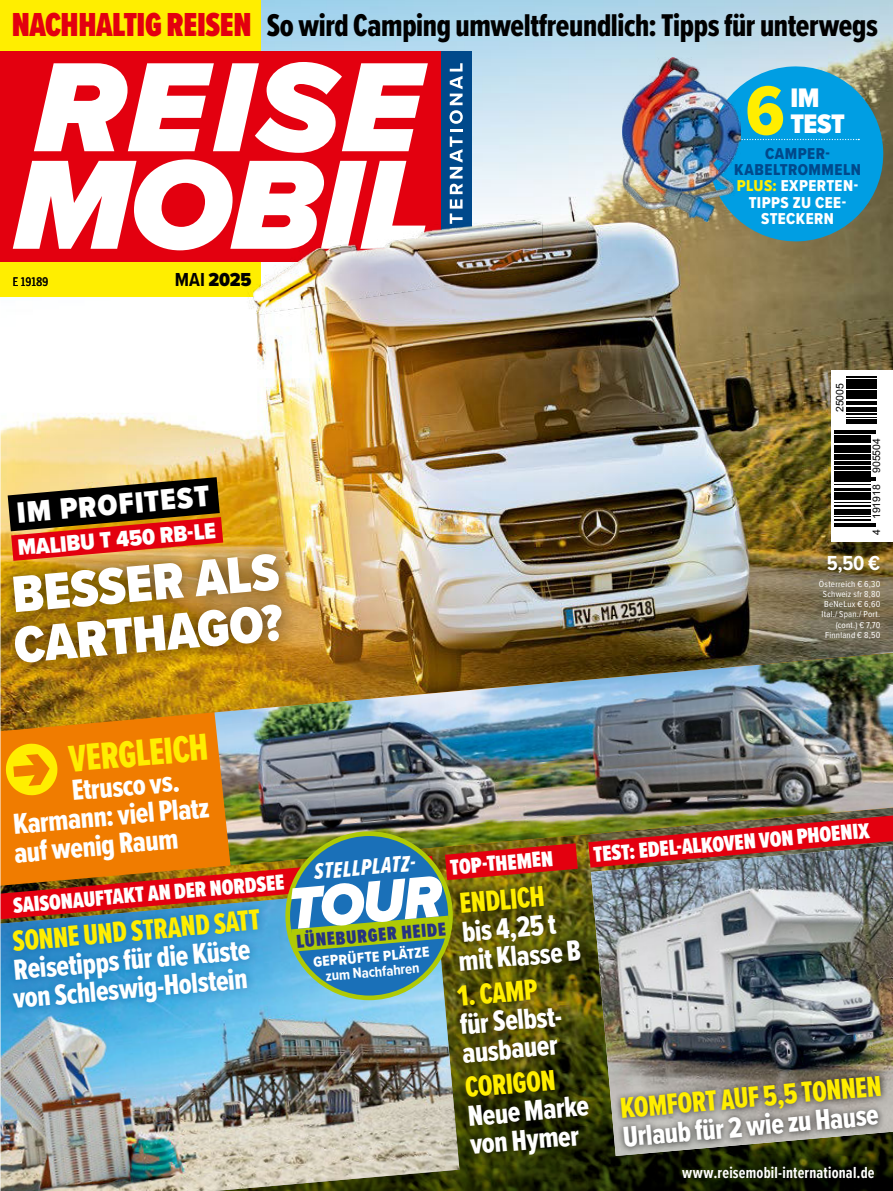
<style>
.page{position:relative;width:893px;height:1191px;background:#fff}
.page>*{position:absolute;margin:0;border:0;box-sizing:border-box;transform-origin:0 0}
.t1{font:72px "Proxima Nova Cond Extrabld";color:#fe0}
.t2{font:italic 900 60.9px "Proxima Nova";color:#fff;scale:.94 1}
.t3{font:900 53.25px/50.8px "Proxima Nova Cond";color:#fff}
.t4{font:39px "Proxima Nova Ex Cn Extrabld";color:#fe0}
.t5{font:32.55px "Proxima Nova Ex Cn Extrabld";letter-spacing:-.01em;color:#000}
.t6{font:900 30.6px "Proxima Nova Cond";color:#fff}
.t7{font:30px/28.5px "Proxima Nova Ex Cn Extrabld";color:#fff}
.t8{font:30px "Proxima Nova Ex Cn Extrabld";color:#fe0}
.t9{font:900 27.75px/26.1px "Proxima Nova Cond";letter-spacing:-.015em;color:#fff}
.t10{font:900 23.25px "Proxima Nova Cond";color:#fff}
.t11{font:23.1px "Proxima Nova Ex Cn Extrabld It";color:#fff}
.t12{font:900 22.5px "Proxima Nova Ex Cn";color:#fff}
.t13{font:700 21px "Proxima Nova Cond";color:#fff}
.t14{font:900 19.5px "Proxima Nova Ex Cn";color:#253382}
.t15{font:900 19.5px "Proxima Nova Cond";color:#000}
.t16{font:700 16.5px "Proxima Nova Ex Cn";letter-spacing:.015em;color:#fff}
.t17{font:16.35px/16.4px "Proxima Nova Cond Extrabld";letter-spacing:.03em;color:#fff;text-align:center}
.t18{font:15px "Proxima Nova Cond Extrabld";color:#fff}
.t19{font:700 15px "Proxima Nova Cond";color:#fff}
.t20{font:condensed 12px "Trade Gothic Next LT Pro";letter-spacing:-.015em;color:#000}
.t21{font:10.5px "Arial Standard";color:#000}
.t22{font:9px/10.1px "Proxima Nova Cond";letter-spacing:.025em;color:#fff;text-align:right}
.s1{font-family:"Proxima Nova Ex Cn";font-weight:900;font-size:34.5px;color:#e3000f}
.s2{font-weight:700}
.s3{color:#00498b}
.s4{color:#fe0}
</style>
<div class="page">
<img style="left:0;top:0;width:893px;height:653px">
<svg style="left:459px;top:1156px;width:434px;height:35px;background:#161d01"></svg>
<div style="left:0;top:0;width:260px;height:297px;background:#fe0"></div>
<div style="left:440px;top:51px;width:32px;height:210px;background:#00498b"></div>
<svg style="left:450px;top:184px;width:13px;height:5px"></svg>
<svg style="left:450px;top:63px;width:13px;height:115px"></svg>
<div style="left:0;top:51px;width:441px;height:210px;background:#e3000f"></div>
<svg style="left:34px;top:62px;width:394px;height:91px"></svg>
<svg style="left:13px;top:159px;width:394px;height:91px"></svg>
<svg style="left:8px;top:477px;width:215px;height:59px;background:#5e3019"></svg>
<div style="left:0;top:536px;width:299px;height:144px;background:#000;opacity:.65"></div>
<svg style="left:0;top:653px;width:591px;height:224px;background:#d67d07"></svg>
<img style="left:214px;top:653px;width:679px;height:212px">
<img style="left:0;top:964px;width:459px;height:227px">
<img style="left:591px;top:867px;width:302px;height:289px">
<div style="left:4px;top:900px;width:264px;height:117px;background:#005ca1;opacity:.6"></div>
<div style="left:449px;top:877px;width:149px;height:287px;background:#000;opacity:.6"></div>
<img style="left:588px;top:815px;width:305px;height:52px">
<div style="left:614px;top:1069px;width:274px;height:84px;background:#000;opacity:.75"></div>
<div style="left:288px;top:833px;width:162px;height:164px;background:#1a70b8;border-radius:50%"></div>
<svg style="left:0;top:843px;width:578px;height:121px"></svg>
<svg style="left:6px;top:743px;width:52px;height:52px;background:#f8ba00"></svg>
<svg style="left:724px;top:64px;width:162px;height:180px;background:#1d99c8"></svg>
<img style="left:622px;top:57px;width:118px;height:164px">
<img style="left:241px;top:189px;width:483px;height:171px">
<div style="left:831px;top:370px;width:62px;height:171px;background:#fff"></div>
<svg style="left:834px;top:376px;width:43px;height:151px"></svg>
<hr style="left:834px;top:525px;width:42px;height:1px;background:#000">
<hr style="left:834px;top:523px;width:42px;height:1px;background:#000">
<hr style="left:834px;top:519px;width:37px;height:2px;background:#000">
<hr style="left:834px;top:516px;width:37px;height:1px;background:#000">
<hr style="left:834px;top:513px;width:37px;height:1px;background:#000">
<hr style="left:834px;top:509px;width:37px;height:3px;background:#000">
<hr style="left:834px;top:505px;width:37px;height:2px;background:#000">
<hr style="left:834px;top:502px;width:37px;height:1px;background:#000">
<hr style="left:834px;top:498px;width:37px;height:1px;background:#000">
<hr style="left:834px;top:495px;width:37px;height:2px;background:#000">
<hr style="left:834px;top:492px;width:37px;height:2px;background:#000">
<hr style="left:834px;top:488px;width:37px;height:2px;background:#000">
<hr style="left:834px;top:484px;width:37px;height:1px;background:#000">
<hr style="left:834px;top:481px;width:37px;height:1px;background:#000">
<hr style="left:834px;top:479px;width:42px;height:1px;background:#000">
<hr style="left:834px;top:477px;width:42px;height:1px;background:#000">
<hr style="left:834px;top:473px;width:37px;height:3px;background:#000">
<hr style="left:834px;top:471px;width:37px;height:1px;background:#000">
<hr style="left:834px;top:466px;width:37px;height:3px;background:#000">
<hr style="left:834px;top:463px;width:37px;height:1px;background:#000">
<hr style="left:834px;top:461px;width:37px;height:1px;background:#000">
<hr style="left:834px;top:456px;width:37px;height:3px;background:#000">
<hr style="left:834px;top:454px;width:37px;height:1px;background:#000">
<hr style="left:834px;top:449px;width:37px;height:3px;background:#000">
<hr style="left:834px;top:445px;width:37px;height:3px;background:#000">
<hr style="left:834px;top:442px;width:37px;height:1px;background:#000">
<hr style="left:834px;top:440px;width:37px;height:1px;background:#000">
<hr style="left:834px;top:436px;width:37px;height:3px;background:#000">
<hr style="left:834px;top:433px;width:42px;height:1px;background:#000">
<hr style="left:834px;top:431px;width:42px;height:1px;background:#000">
<hr style="left:846px;top:423px;width:30px;height:1px;background:#000">
<hr style="left:846px;top:420px;width:30px;height:2px;background:#000">
<hr style="left:846px;top:417px;width:30px;height:1px;background:#000">
<hr style="left:846px;top:413px;width:30px;height:2px;background:#000">
<hr style="left:846px;top:411px;width:30px;height:1px;background:#000">
<hr style="left:846px;top:408px;width:30px;height:2px;background:#000">
<hr style="left:846px;top:404px;width:30px;height:1px;background:#000">
<hr style="left:846px;top:402px;width:30px;height:1px;background:#000">
<hr style="left:846px;top:397px;width:30px;height:2px;background:#000">
<hr style="left:846px;top:395px;width:30px;height:1px;background:#000">
<hr style="left:846px;top:393px;width:30px;height:1px;background:#000">
<hr style="left:846px;top:391px;width:30px;height:1px;background:#000">
<hr style="left:846px;top:385px;width:30px;height:4px;background:#000">
<hr style="left:846px;top:383px;width:30px;height:1px;background:#000">
<hr style="left:846px;top:379px;width:30px;height:3px;background:#000">
<hr style="left:846px;top:376px;width:30px;height:1px;background:#000">
<p class="t5" style="left:12px;top:11px;width:868px"><span class="s1">NACHHALTIG REISEN</span> So wird Camping umweltfreundlich: Tipps für unterwegs</p>
<p class="t20" style="left:13px;top:275px;width:37px">E 19189</p>
<p class="t15" style="left:175px;top:271px;width:78px"><span class="s2">MAI</span> 2025</p>
<p class="t6" style="left:16px;top:500px;width:195px;rotate:-5deg">IM PROFITEST</p>
<p class="t10" style="left:17px;top:538px;width:200px;rotate:-5deg">MALIBU T 450 RB-LE</p>
<h3 class="t3" style="left:7px;top:569px;width:272px;rotate:-5deg">BESSER ALS<br>CARTHAGO?</h3>
<h1 class="t1" style="left:746px;top:72px;width:41px">6</h1>
<p class="t9" style="left:790px;top:85px;width:56px">IM<br>TEST</p>
<p class="t17" style="left:734px;top:144px;width:128px"><span class="s3">CAMPER-<br>KABELTROMMELN<br></span><span class="s4">PLUS:</span> EXPERTEN-<br>TIPPS ZU CEE-<br>STECKERN</p>
<p class="t21" style="left:834px;top:412px;width:30px;rotate:-90deg">25005</p>
<p class="t21" style="left:870px;top:535px;width:98px;rotate:-90deg">4 191918 905504</p>
<p class="t13" style="left:827px;top:554px;width:55px">5,50 €</p>
<p class="t22" style="left:819px;top:579px;width:63px">Österreich € 6,30<br>Schweiz sfr 8,80<br>BeNeLux € 6,60<br>Ital./ Span./ Port. (cont.) € 7,70<br>Finnland € 8,50</p>
<h3 class="t4" style="left:68px;top:742px;width:141px;rotate:-5deg">VERGLEICH</h3>
<p class="t7" style="left:8px;top:783px;width:200px;text-indent:63px;rotate:-5deg">Etrusco vs.<br>Karmann: viel Platz auf wenig Raum</p>
<p class="t12" style="left:593px;top:842px;width:278px;rotate:-5deg">TEST: EDEL-ALKOVEN VON PHOENIX</p>
<p class="t12" style="left:449px;top:855px;width:105px;rotate:-5deg">TOP-THEMEN</p>
<p class="t8" style="left:459px;top:891px;width:87px;rotate:-5deg">ENDLICH</p>
<p class="t7" style="left:455px;top:920px;width:124px;rotate:-5deg">bis 4,25 t mit Klasse B</p>
<p class="t8" style="left:456px;top:983px;width:82px;rotate:-5deg">1. CAMP</p>
<p class="t7" style="left:459px;top:1011px;width:110px;rotate:-5deg">für Selbst&shy;ausbauer</p>
<p class="t8" style="left:464px;top:1075px;width:92px;rotate:-5deg">CORIGON</p>
<p class="t7" style="left:467px;top:1103px;width:123px;rotate:-5deg">Neue Marke von Hymer</p>
<p class="t11" style="left:313px;top:862px;width:108px;rotate:-5deg">STELLPLATZ-</p>
<p class="t12" style="left:12px;top:893px;width:274px;rotate:-5deg">SAISONAUFTAKT AN DER NORDSEE</p>
<p class="t8" style="left:12px;top:928px;width:250px;rotate:-5deg">SONNE UND STRAND SATT</p>
<h2 class="t2" style="left:286px;top:883px;width:166px;rotate:-5deg">TOUR</h2>
<p class="t14" style="left:296px;top:931px;width:151px;rotate:-5deg">LÜNEBURGER HEIDE</p>
<p class="t18" style="left:313px;top:954px;width:118px;rotate:-5deg">GEPRÜFTE PLÄTZE</p>
<p class="t19" style="left:325px;top:969px;width:96px;rotate:-5deg">zum Nachfahren</p>
<p class="t7" style="left:10px;top:957px;width:242px;rotate:-5deg">Reisetipps für die Küste von Schleswig-Holstein</p>
<p class="t8" style="left:619px;top:1095px;width:264px;rotate:-5deg">KOMFORT AUF 5,5 TONNEN</p>
<p class="t7" style="left:622px;top:1124px;width:258px;rotate:-5deg">Urlaub für 2 wie zu Hause</p>
<p class="t16" style="left:682px;top:1165px;width:194px">www.reisemobil-international.de</p>
</div>
